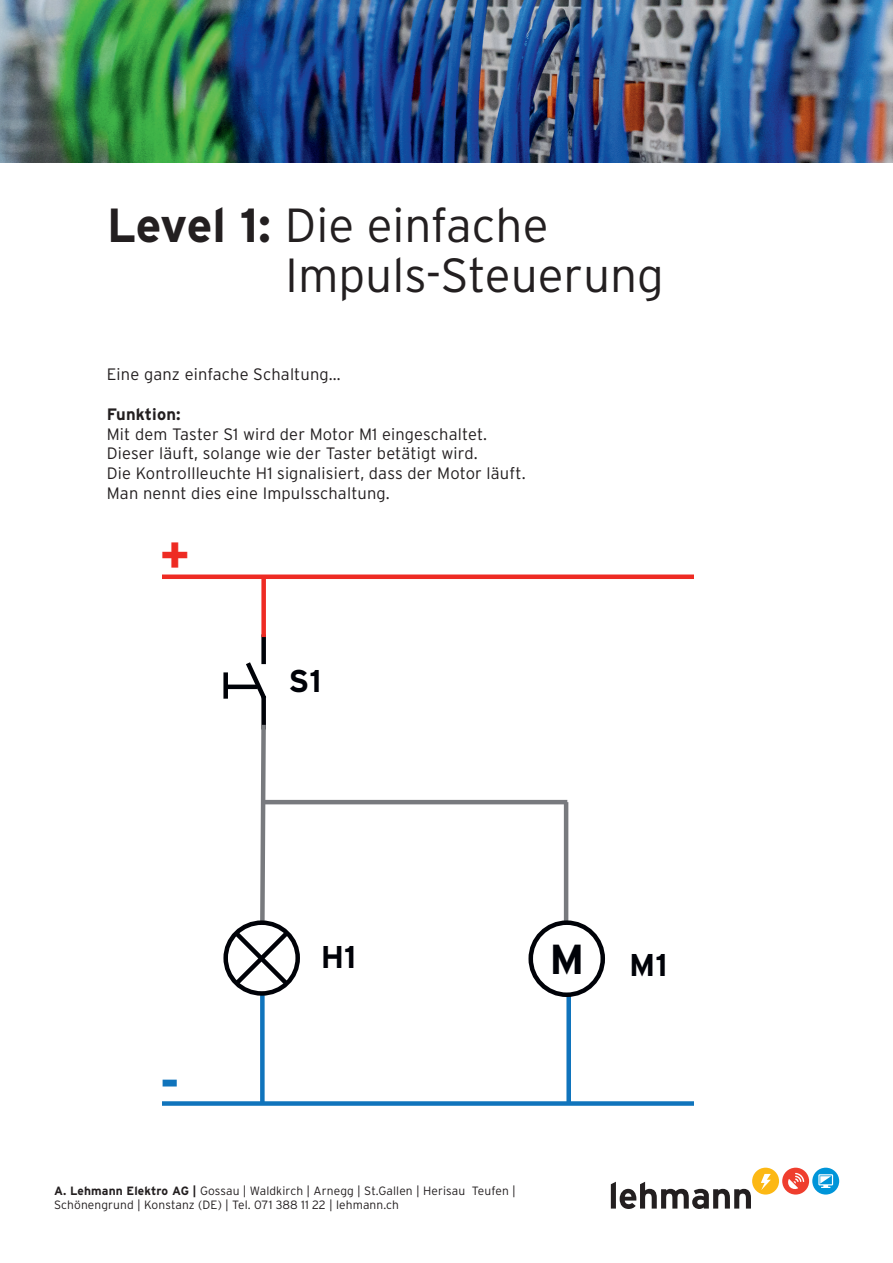
<style>
.page{position:relative;width:893px;height:1263px;background:#fff}
.page>*{position:absolute;margin:0;border:0;box-sizing:border-box;transform-origin:0 0}
.t1{font:700 49.35px "Interstate";color:#ee2b23}
.t2{font:700 49.35px "Interstate";color:#1074bc}
.t3{font:300 47.85px/49.5px "Interstate";color:#231f20}
.t4{font:700 31.5px "Interstate";color:#000208}
.t5{font:300 16.5px/19.8px "Interstate";letter-spacing:.01em;color:#231f20}
.t6{font:700 16.5px "Interstate";letter-spacing:.01em;color:#231f20}
.t7{font:300 12px/14.4px "Interstate";letter-spacing:.01em;color:#231f20}
.s1{font-weight:700}
.s2{font-size:42px}
</style>
<div class="page">
<svg style="left:611px;top:1168px;width:228px;height:41px"></svg>
<img style="left:0;top:0;width:893px;height:162px">
<div style="left:261px;top:634px;width:5px;height:30px;background:#000208"></div>
<svg style="left:242px;top:657px;width:25px;height:41px"></svg>
<div style="left:261px;top:696px;width:5px;height:33px;background:#000208"></div>
<div style="left:223px;top:672px;width:5px;height:27px;background:#000208"></div>
<div style="left:226px;top:684px;width:32px;height:5px;background:#000208"></div>
<div style="left:163px;top:574px;width:530px;height:5px;background:#ee2b23"></div>
<div style="left:163px;top:1101px;width:530px;height:5px;background:#1074bc"></div>
<div style="left:261px;top:577px;width:5px;height:60px;background:#ee2b23"></div>
<svg style="left:230px;top:720px;width:63px;height:270px"></svg>
<hr style="left:564px;top:802px;width:4px;height:120px;background:#787a7e">
<hr style="left:265px;top:800px;width:302px;height:4px;background:#787a7e">
<div style="left:260px;top:993px;width:5px;height:110px;background:#1074bc"></div>
<div style="left:566px;top:993px;width:5px;height:110px;background:#1074bc"></div>
<div style="left:223px;top:920px;width:77px;height:76px;border:5px solid #000208;border-radius:50%"></div>
<div style="left:528px;top:920px;width:77px;height:77px;border:5px solid #000208;border-radius:50%"></div>
<h2 class="t3" style="left:285px;top:200px;width:380px;text-indent:-178px"><span class="s1">Level 1:</span> Die einfache<br>Impuls-Steuerung</h2>
<p class="t5" style="left:107px;top:364px;width:235px">Eine ganz einfache Schaltung…</p>
<p class="t6" style="left:107px;top:405px;width:75px">Funktion:</p>
<p class="t5" style="left:107px;top:424px;width:420px">Mit dem Taster S1 wird der Motor M1 eingeschaltet.<br>Dieser läuft, solange wie der Taster betätigt wird.<br>Die Kontrollleuchte H1 signalisiert, dass der Motor läuft.<br>Man nennt dies eine Impulsschaltung.</p>
<h1 class="t1" style="left:160px;top:527px;width:32px">+</h1>
<h1 class="t2" style="left:160px;top:1056px;width:22px">-</h1>
<h3 class="t4" style="left:288px;top:663px;width:35px">S1</h3>
<h3 class="t4" style="left:321px;top:939px;width:37px">H1</h3>
<h3 class="t4" style="left:549px;top:947px;width:120px"><span class="s2">M</span> M1</h3>
<p class="t7" style="left:54px;top:1183px;width:463px"><span class="s1">A. Lehmann Elektro AG |</span> Gossau | Waldkirch | Arnegg | St.Gallen | Herisau Teufen |<br>Schönengrund | Konstanz (DE) | Tel. 071 388 11 22 | lehmann.ch</p>
</div>
